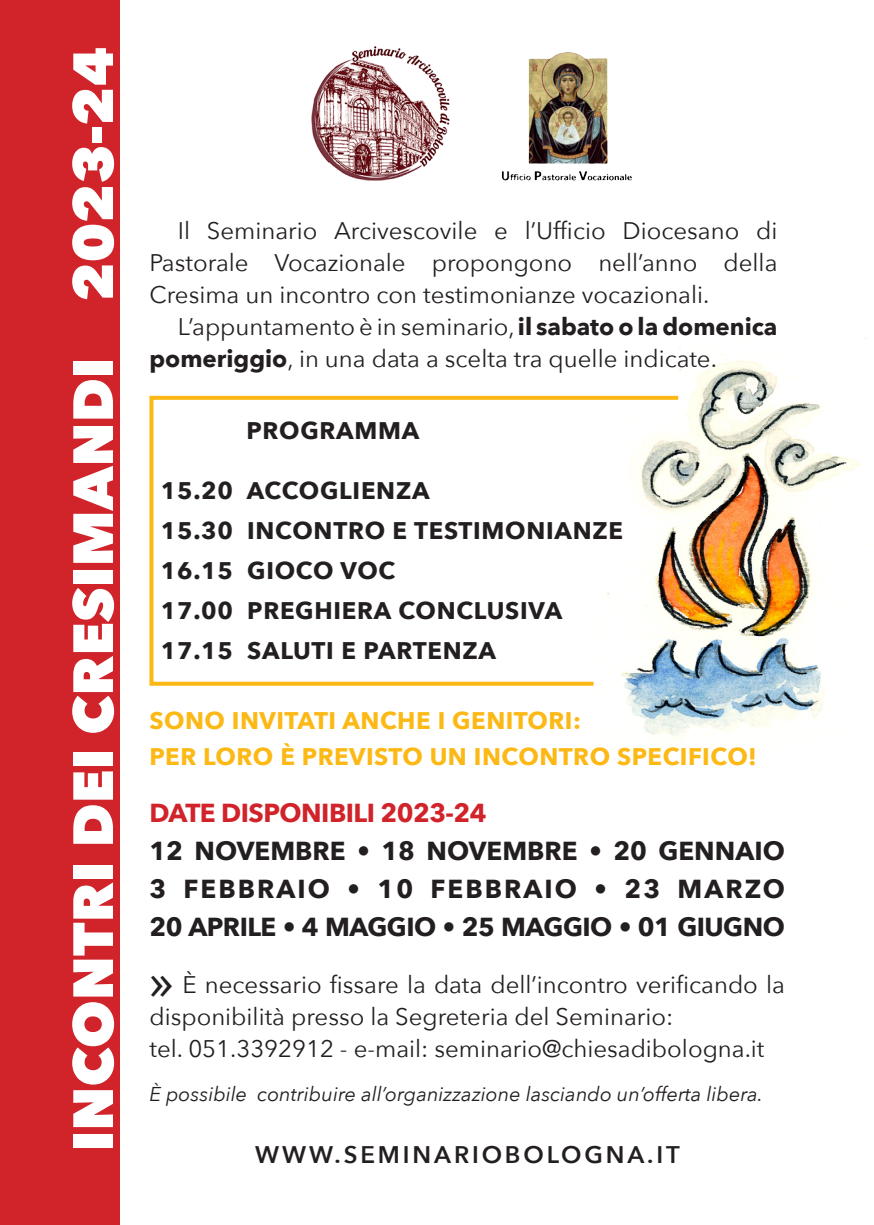
<style>
.page{position:relative;width:874px;height:1225px;background:#fff}
.page>*{position:absolute;margin:0;border:0;box-sizing:border-box;transform-origin:0 0}
.t1{font:800 56px "Avenir Next";color:#fff}
.t2{font:700 26px/38px "Avenir Next";letter-spacing:-.02em;color:#231f20;text-align:justify}
.t3{font:700 26px "Avenir Next";letter-spacing:-.02em;color:#d1232a}
.t4{font:24px/32px "Avenir Next";color:#231f20}
.t5{font:700 24px/40px "Avenir Next";letter-spacing:.03em;color:#231f20}
.t6{font:700 24px/36px "Avenir Next";letter-spacing:.02em;color:#fcb814}
.t7{font:600 24px "Avenir Next";letter-spacing:.12em;color:#231f20}
.t8{font:italic 20px "Avenir Next";color:#231f20}
.s1{font-weight:700}
.s2{font-family:"Lucida Grande";font-size:48px}
</style>
<div class="page">
<div style="left:0;top:0;width:119px;height:1225px;background:#d1232a"></div>
<div style="left:149px;top:396px;width:546px;height:290px;border:4px solid #fcb814"></div>
<img style="left:311px;top:46px;width:139px;height:135px">
<img style="left:528px;top:52px;width:79px;height:128px">
<img style="left:593px;top:338px;width:273px;height:405px">
<h1 class="t1" style="left:59px;top:1151px;width:1106px;rotate:-90deg">INCONTRI DEI CRESIMANDI 2023-24</h1>
<p class="t4" style="left:149px;top:213px;width:629px;text-align:justify;text-indent:28px">Il Seminario Arcivescovile e l’Ufficio Diocesano di Pastorale Vocazionale propongono nell’anno della Cresima un incontro con testimonianze vocazionali.</p>
<p class="t4" style="left:149px;top:309px;width:629px;text-indent:28px">L’appuntamento è in seminario, <span class="s1">il sabato o la domenica pomeriggio</span>, in una data a scelta tra quelle indicate.</p>
<p class="t5" style="left:246px;top:410px;width:174px">PROGRAMMA</p>
<p class="t5" style="left:161px;top:470px;width:463px">15.20 ACCOGLIENZA<br>15.30 INCONTRO E TESTIMONIANZE<br>16.15 GIOCO VOC<br>17.00 PREGHIERA CONCLUSIVA<br>17.15 SALUTI E PARTENZA</p>
<p class="t6" style="left:149px;top:702px;width:608px">SONO INVITATI ANCHE I GENITORI:<br>PER LORO È PREVISTO UN INCONTRO SPECIFICO!</p>
<p class="t3" style="left:149px;top:790px;width:338px">DATE DISPONIBILI 2023-24</p>
<p class="t2" style="left:149px;top:831px;width:636px">12 NOVEMBRE • 18 NOVEMBRE • 20 GENNAIO 3 FEBBRAIO • 10 FEBBRAIO • 23 MARZO 20 APRILE • 4 MAGGIO • 25 MAGGIO • 01 GIUGNO</p>
<p class="t4" style="left:149px;top:967px;width:636px"><span class="s2">»</span> È necessario fissare la data dell’incontro verificando la disponibilità presso la Segreteria del Seminario:<br>tel. 051.3392912 - e-mail: seminario@chiesadibologna.it</p>
<p class="t8" style="left:149px;top:1076px;width:615px">È possibile contribuire all’organizzazione lasciando un’offerta libera.</p>
<p class="t7" style="left:255px;top:1134px;width:426px">WWW.SEMINARIOBOLOGNA.IT</p>
</div>
